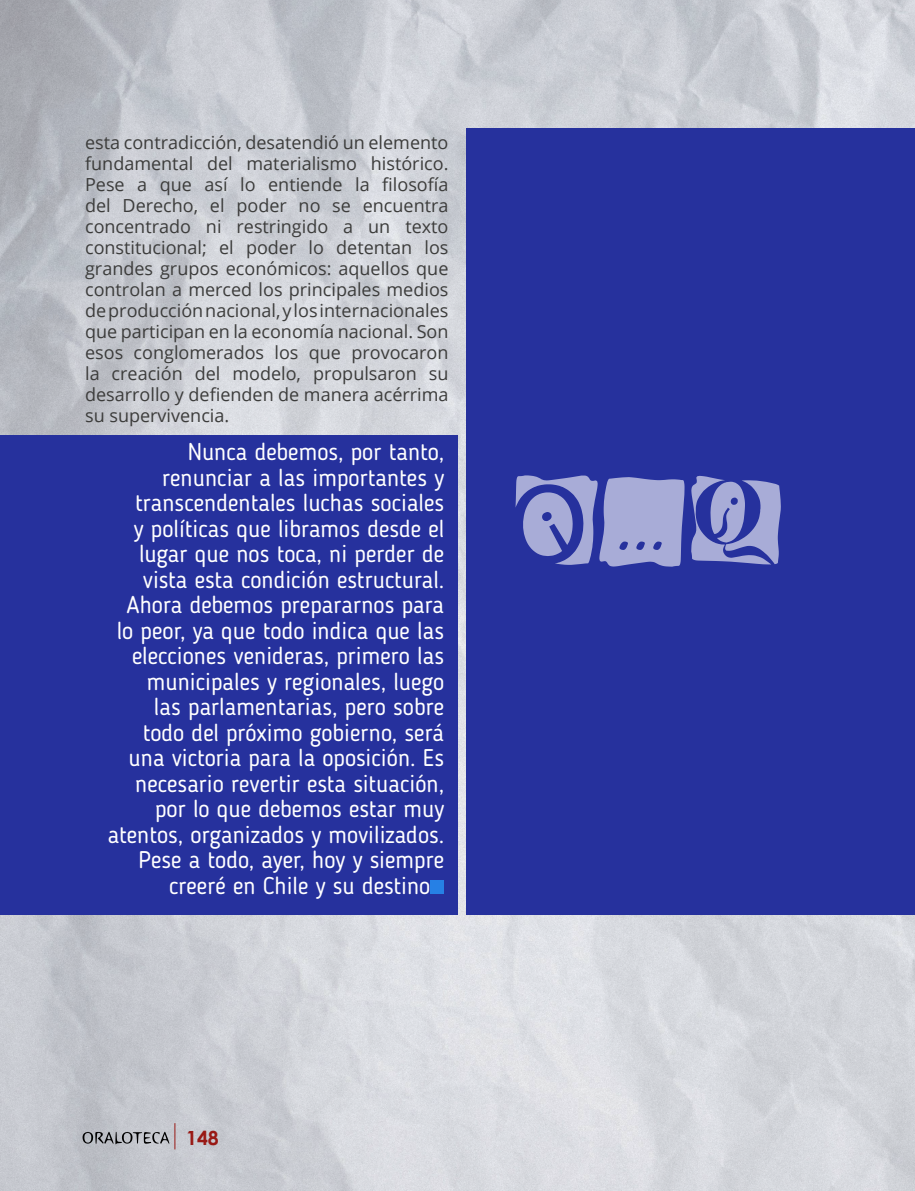
<style>
.page{position:relative;width:915px;height:1191px;background:#fff}
.page>*{position:absolute;margin:0;border:0;box-sizing:border-box;transform-origin:0 0}
.t1{font:24px "Blogger Sans";color:#fff}
.t2{font:700 19.5px "Century Gothic";color:#991915}
.t3{font:18px/21px "Open Sans";color:#3c3c3b;text-align:justify}
</style>
<div class="page">
<img style="left:0;top:0;width:914px;height:1191px">
<svg style="left:82px;top:1123px;width:93px;height:26px;background:#a8a9af"></svg>
<div style="left:0;top:435px;width:457px;height:479px;background:#26319d"></div>
<div style="left:430px;top:880px;width:14px;height:14px;background:#2680e5"></div>
<div style="left:466px;top:128px;width:448px;height:786px;background:#26319d"></div>
<svg style="left:515px;top:475px;width:169px;height:91px"></svg>
<svg style="left:691px;top:476px;width:89px;height:88px"></svg>
<p class="t3" style="left:85px;top:131px;width:365px">esta contradicción, desatendió un elemento fundamental del materialismo histórico.<br>Pese a que así lo entiende la filosofía del Derecho, el poder no se encuentra concentrado ni restringido a un texto constitucional; el poder lo detentan los grandes grupos económicos: aquellos que controlan a merced los principales medios de producción nacional, y los internacionales que participan en la economía nacional. Son esos conglomerados los que provocaron la creación del modelo, propulsaron su desarrollo y defienden de manera acérrima su supervivencia.</p>
<p class="t1" style="left:188px;top:437px;width:258px">Nunca debemos, por tanto,</p>
<p class="t1" style="left:162px;top:463px;width:283px">renunciar a las importantes y</p>
<p class="t1" style="left:135px;top:488px;width:310px">transcendentales luchas sociales</p>
<p class="t1" style="left:134px;top:514px;width:312px">y políticas que libramos desde el</p>
<p class="t1" style="left:139px;top:539px;width:306px">lugar que nos toca, ni perder de</p>
<p class="t1" style="left:143px;top:565px;width:303px">vista esta condición estructural.</p>
<p class="t1" style="left:126px;top:590px;width:319px">Ahora debemos prepararnos para</p>
<p class="t1" style="left:117px;top:616px;width:329px">lo peor, ya que todo indica que las</p>
<p class="t1" style="left:132px;top:641px;width:313px">elecciones venideras, primero las</p>
<p class="t1" style="left:147px;top:667px;width:299px">municipales y regionales, luego</p>
<p class="t1" style="left:154px;top:692px;width:291px">las parlamentarias, pero sobre</p>
<p class="t1" style="left:143px;top:718px;width:303px">todo del próximo gobierno, será</p>
<p class="t1" style="left:128px;top:743px;width:317px">una victoria para la oposición. Es</p>
<p class="t1" style="left:135px;top:769px;width:310px">necesario revertir esta situación,</p>
<p class="t1" style="left:155px;top:794px;width:290px">por lo que debemos estar muy</p>
<p class="t1" style="left:108px;top:820px;width:337px">atentos, organizados y movilizados.</p>
<p class="t1" style="left:138px;top:845px;width:307px">Pese a todo, ayer, hoy y siempre</p>
<p class="t1" style="left:169px;top:871px;width:263px">creeré en Chile y su destino</p>
<p class="t2" style="left:186px;top:1123px;width:34px">148</p>
</div>
